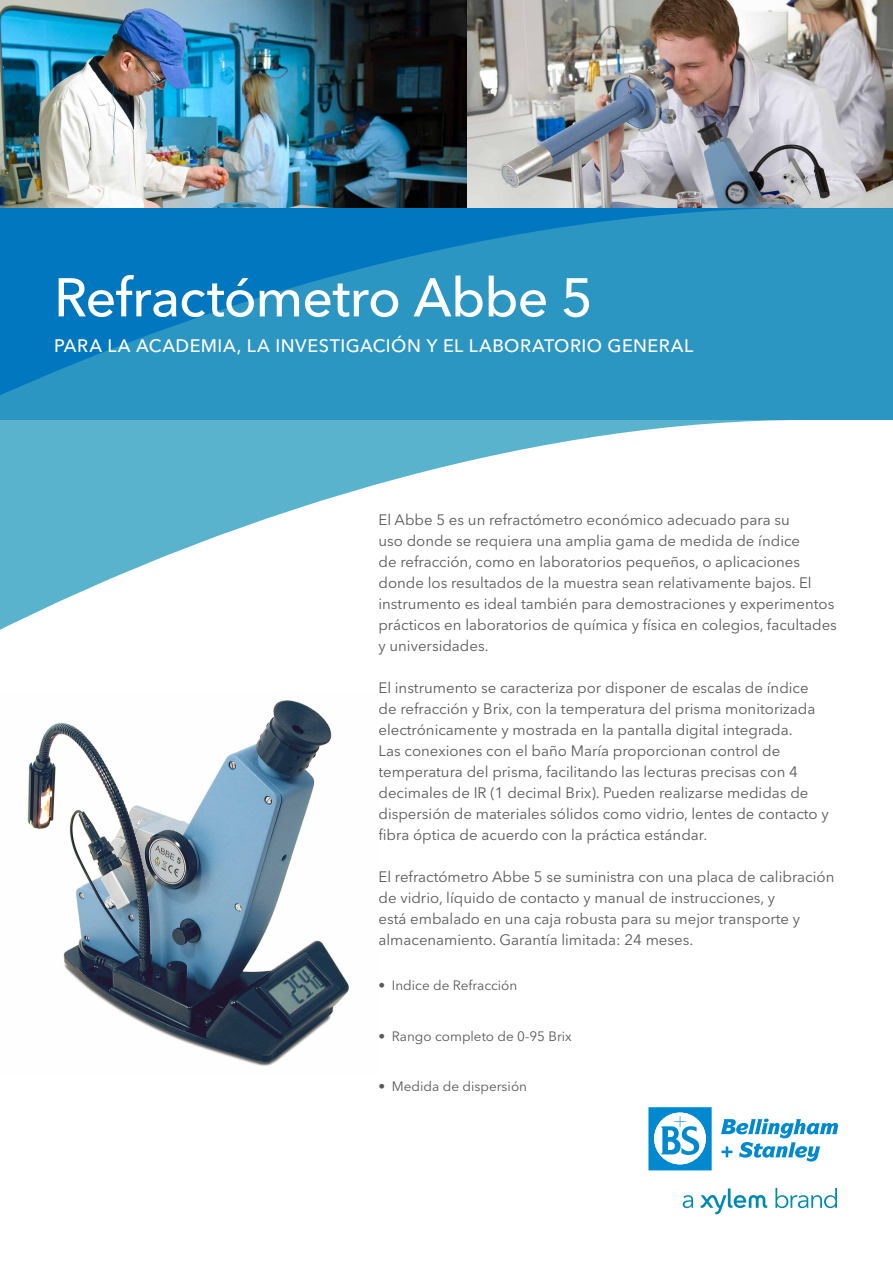
<style>
.page{position:relative;width:893px;height:1263px;background:#fff}
.page>*{position:absolute;margin:0;border:0;box-sizing:border-box;transform-origin:0 0}
.t1{font:500 54px "Avenir Next LT Pro";letter-spacing:-.02em;color:#fff}
.t2{font:500 18px "Avenir Next LT Pro";letter-spacing:.025em;color:#fff}
.t3{font:15px/21px "Avenir Next LT Pro";color:#58595b}
.t4{font:13.5px "Avenir Next LT Pro";color:#58595b}
</style>
<div class="page">
<svg style="left:648px;top:1107px;width:64px;height:63px"></svg>
<svg style="left:720px;top:1118px;width:118px;height:43px"></svg>
<svg style="left:683px;top:1195px;width:10px;height:13px"></svg>
<svg style="left:775px;top:1188px;width:62px;height:20px"></svg>
<svg style="left:701px;top:1188px;width:66px;height:26px"></svg>
<img style="left:0;top:0;width:468px;height:208px">
<img style="left:468px;top:0;width:425px;height:208px">
<svg style="left:0;top:420px;width:792px;height:210px"></svg>
<svg style="left:0;top:208px;width:893px;height:212px;background:#1e8cc1"></svg>
<img style="left:27px;top:700px;width:322px;height:366px">
<h1 class="t1" style="left:54px;top:265px;width:541px">Refractómetro Abbe 5</h1>
<p class="t2" style="left:54px;top:335px;width:641px">PARA LA ACADEMIA, LA INVESTIGACIÓN Y EL LABORATORIO GENERAL</p>
<p class="t3" style="left:378px;top:509px;width:460px">El Abbe 5 es un refractómetro económico adecuado para su<br>uso donde se requiera una amplia gama de medida de índice<br>de refracción, como en laboratorios pequeños, o aplicaciones donde los resultados de la muestra sean relativamente bajos. El instrumento es ideal también para demostraciones y experimentos prácticos en laboratorios de química y física en colegios, facultades y universidades.</p>
<p class="t3" style="left:378px;top:677px;width:452px">El instrumento se caracteriza por disponer de escalas de índice de refracción y Brix, con la temperatura del prisma monitorizada electrónicamente y mostrada en la pantalla digital integrada.<br>Las conexiones con el baño María proporcionan control de temperatura del prisma, facilitando las lecturas precisas con 4 decimales de IR (1 decimal Brix). Pueden realizarse medidas de dispersión de materiales sólidos como vidrio, lentes de contacto y fibra óptica de acuerdo con la práctica estándar.</p>
<p class="t3" style="left:378px;top:866px;width:457px">El refractómetro Abbe 5 se suministra con una placa de calibración de vidrio, líquido de contacto y manual de instrucciones, y<br>está embalado en una caja robusta para su mejor transporte y almacenamiento. Garantía limitada: 24 meses.</p>
<p class="t4" style="left:378px;top:978px;width:140px">• Indice de Refracción</p>
<p class="t4" style="left:378px;top:1028px;width:195px">• Rango completo de 0-95 Brix</p>
<p class="t4" style="left:378px;top:1079px;width:150px">• Medida de dispersión</p>
</div>
